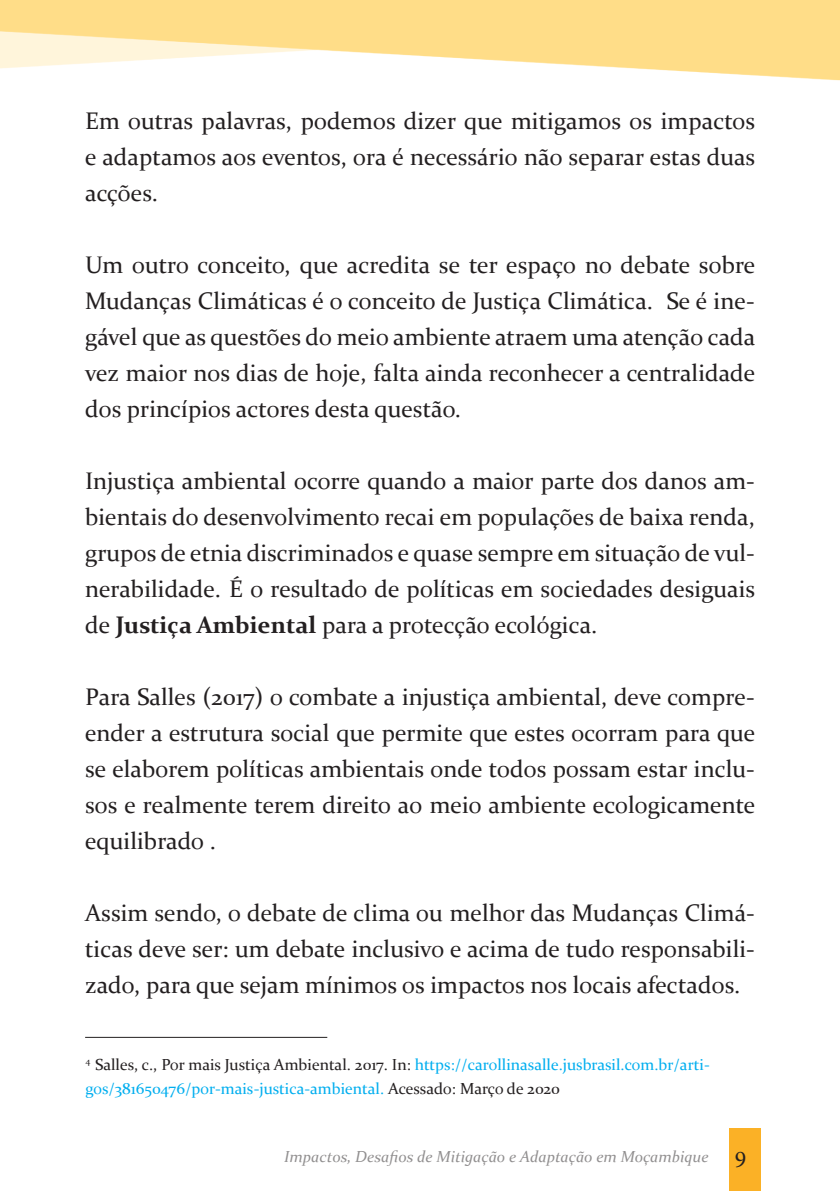
<style>
.page{position:relative;width:840px;height:1191px;background:#fff}
.page>*{position:absolute;margin:0;border:0;box-sizing:border-box;transform-origin:0 0}
.t1{font:24px/36px "Constantia";color:#231f20;text-align:justify}
.t2{font:16px/24px "Constantia";color:#00aeef}
.t3{font:italic 16px "Constantia";color:#231f20}
.s1{font-weight:700}
.s2{color:#231f20}
.s3{font-family:"Minion Pro";font-style:normal;font-size:24px}
</style>
<div class="page">
<div style="left:729px;top:1128px;width:31px;height:63px;background:#fbb126"></div>
<hr style="left:85px;top:1036px;width:242px;height:1px;background:#231f20">
<p class="t1" style="left:85px;top:101px;width:671px">Em outras palavras, podemos dizer que mitigamos os impactos e adaptamos aos eventos, ora é necessário não separar estas duas acções.</p>
<p class="t1" style="left:85px;top:245px;width:671px">Um outro conceito, que acredita se ter espaço no debate sobre Mudanças Climáticas é o conceito de Justiça Climática. Se é ine&shy;gável que as questões do meio ambiente atraem uma atenção cada vez maior nos dias de hoje, falta ainda reconhecer a centralidade dos princípios actores desta questão.</p>
<p class="t1" style="left:85px;top:461px;width:671px">Injustiça ambiental ocorre quando a maior parte dos danos am&shy;bientais do desenvolvimento recai em populações de baixa renda, grupos de etnia discriminados e quase sempre em situação de vul&shy;nerabilidade. É o resultado de políticas em sociedades desiguais de <span class="s1">Justiça Ambiental</span> para a protecção ecológica.</p>
<p class="t1" style="left:85px;top:677px;width:671px">Para Salles (2017) o combate a injustiça ambiental, deve compre&shy;ender a estrutura social que permite que estes ocorram para que se elaborem políticas ambientais onde todos possam estar inclu&shy;sos e realmente terem direito ao meio ambiente ecologicamente equilibrado .</p>
<p class="t1" style="left:85px;top:893px;width:670px">Assim sendo, o debate de clima ou melhor das Mudanças Climá&shy;ticas deve ser: um debate inclusivo e acima de tudo responsabili&shy;zado, para que sejam mínimos os impactos nos locais afectados.</p>
<p class="t2" style="left:86px;top:1051px;width:625px"><sup>4</sup> <span class="s2">Salles, c., Por mais Justiça Ambiental. 2017. In:</span> https://carollinasalle.jusbrasil.com.br/arti&shy;gos/381650476/por-mais-justica-ambiental. <span class="s2">Acessado: Março de 2020</span></p>
<p class="t3" style="left:284px;top:1145px;width:463px">Impactos, Desafios de Mitigação e Adaptação em Moçambique <span class="s3">9</span></p>
</div>
